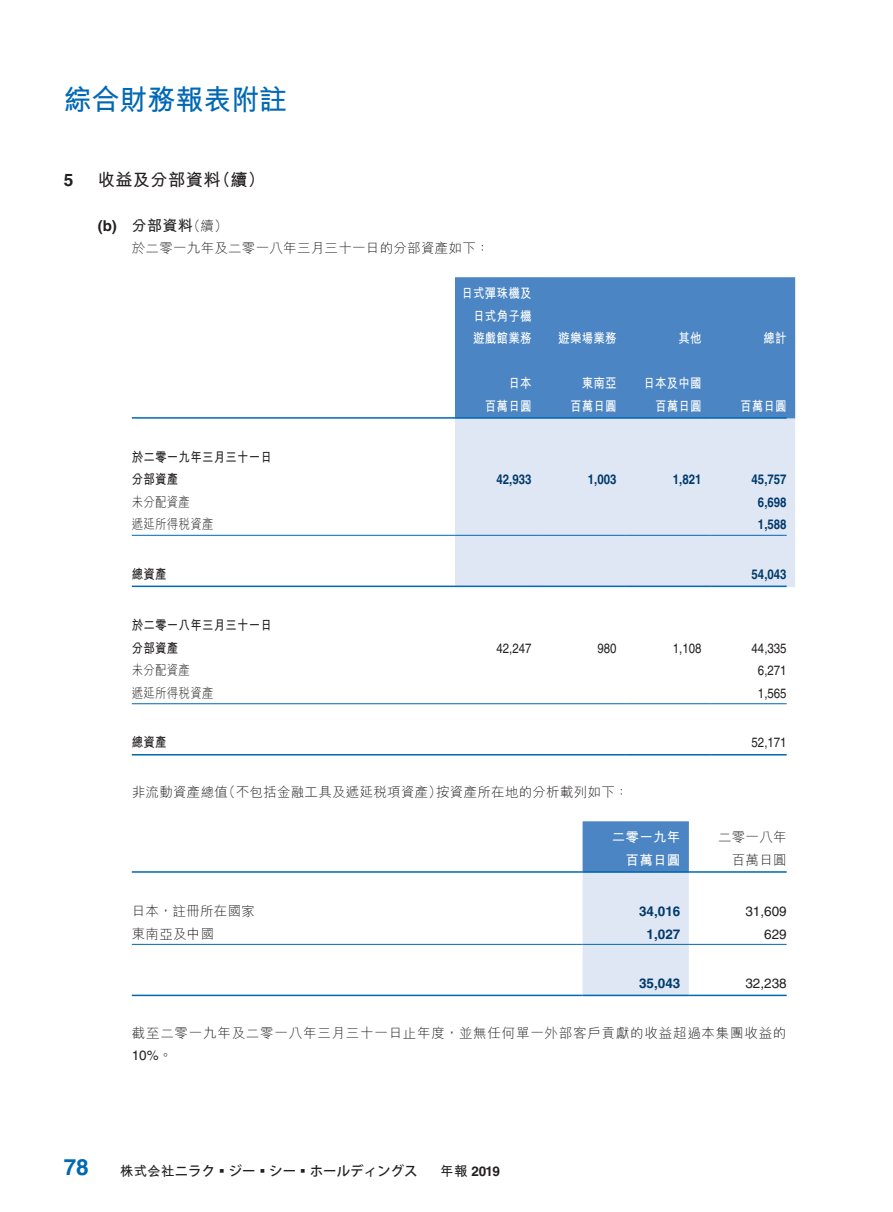
<style>
.page{position:relative;width:893px;height:1212px;background:#fff}
.page>*{position:absolute;margin:0;border:0;box-sizing:border-box;transform-origin:0 0}
.t1{font:700 28.5px "M Hei HK";color:#0168b3}
.t2{font:700 22.5px "Helvetica LT Std";color:#0168b3}
._01_H1{font:700 17.25px "M Hei HK";letter-spacing:.02em;color:#231f20}
._01_H1-2{font:700 17.25px "Helvetica LT Std";color:#231f20}
._02_H2{font:700 15px "M Hei HK";color:#231f20}
._00_txt{font:300 13.5px "M Hei HK";letter-spacing:.02em;color:#231f20}
._50_Table_txt{font:700 13.5px "M Hei HK";letter-spacing:.02em;color:#fff;scale:.85 1}
._00_txt-2{font:300 13.5px/22.5px "M Hei HK";letter-spacing:.055em;color:#231f20}
._50_Table_txt-2{font:700 13.5px "M Hei HK";letter-spacing:.02em;color:#231f20;scale:.85 1}
._50_Table_txt-3{font:700 13.5px "Helvetica LT Std";color:#00396c;scale:.85 1}
._50_Table_txt-4{font:13.5px "Helvetica LT Std";color:#231f20;scale:.85 1}
._50_Table_txt-5{font:300 13.5px "M Hei HK";letter-spacing:.02em;color:#231f20;scale:.85 1}
._50_Table_txt-6{font:300 13.5px "M Hei HK";letter-spacing:.02em;color:#231f20}
.t3{font:500 13.5px "Koz Go Pr 6 N";color:#231f20}
._50_Table_txt-7{font:700 13.5px "Helvetica LT Std";color:#00396c}
._50_Table_txt-8{font:13.5px "Helvetica LT Std";color:#231f20}
._50_Table_txt-9{font:700 13.5px "M Hei HK";letter-spacing:.02em;color:#fff}
.t4{font:700 13.5px "Helvetica LT Std";color:#231f20}
.s1{font-family:"Helvetica LT Std"}
.s2{font-weight:300;font-size:13.5px}
.s3{font-family:"Helvetica LT Std";font-weight:400}
.s4{font-family:"M Hei HK";font-weight:700}
.s5{font-family:"M Hei HK"}
</style>
<div class="page">
<div style="left:455px;top:277px;width:340px;height:142px;background:#4c85c3"></div>
<div style="left:455px;top:419px;width:340px;height:168px;background:#e0e7f4"></div>
<hr style="left:132px;top:417px;width:323px;height:2px;background:#0168b3">
<hr style="left:455px;top:417px;width:85px;height:2px;background:#0168b3">
<hr style="left:540px;top:417px;width:85px;height:2px;background:#0168b3">
<hr style="left:625px;top:417px;width:85px;height:2px;background:#0168b3">
<hr style="left:710px;top:417px;width:77px;height:2px;background:#0168b3">
<hr style="left:132px;top:535px;width:323px;height:1px;background:#0168b3">
<hr style="left:455px;top:535px;width:85px;height:1px;background:#0168b3">
<hr style="left:540px;top:535px;width:85px;height:1px;background:#0168b3">
<hr style="left:625px;top:535px;width:85px;height:1px;background:#0168b3">
<hr style="left:710px;top:535px;width:77px;height:1px;background:#0168b3">
<hr style="left:132px;top:585px;width:323px;height:2px;background:#0168b3">
<hr style="left:455px;top:585px;width:85px;height:2px;background:#0168b3">
<hr style="left:540px;top:585px;width:85px;height:2px;background:#0168b3">
<hr style="left:625px;top:585px;width:85px;height:2px;background:#0168b3">
<hr style="left:710px;top:585px;width:77px;height:2px;background:#0168b3">
<hr style="left:132px;top:703px;width:323px;height:1px;background:#0168b3">
<hr style="left:455px;top:703px;width:85px;height:1px;background:#0168b3">
<hr style="left:540px;top:703px;width:85px;height:1px;background:#0168b3">
<hr style="left:625px;top:703px;width:85px;height:1px;background:#0168b3">
<hr style="left:710px;top:703px;width:77px;height:1px;background:#0168b3">
<hr style="left:132px;top:754px;width:323px;height:1px;background:#0168b3">
<hr style="left:455px;top:754px;width:85px;height:1px;background:#0168b3">
<hr style="left:540px;top:754px;width:85px;height:1px;background:#0168b3">
<hr style="left:625px;top:754px;width:85px;height:1px;background:#0168b3">
<hr style="left:710px;top:754px;width:77px;height:1px;background:#0168b3">
<svg style="left:583px;top:821px;width:106px;height:173px"></svg>
<hr style="left:132px;top:871px;width:451px;height:2px;background:#0168b3">
<hr style="left:583px;top:871px;width:106px;height:2px;background:#0168b3">
<hr style="left:689px;top:871px;width:98px;height:2px;background:#0168b3">
<hr style="left:132px;top:944px;width:451px;height:1px;background:#0168b3">
<hr style="left:583px;top:944px;width:106px;height:1px;background:#0168b3">
<hr style="left:689px;top:944px;width:98px;height:1px;background:#0168b3">
<hr style="left:132px;top:994px;width:451px;height:2px;background:#0168b3">
<hr style="left:583px;top:994px;width:106px;height:2px;background:#0168b3">
<hr style="left:689px;top:994px;width:98px;height:2px;background:#0168b3">
<h1 class="t1" style="left:64px;top:79px;width:225px">綜合財務報表附註</h1>
<p class="_01_H1-2" style="left:64px;top:169px;width:11px">5</p>
<p class="_01_H1" style="left:98px;top:167px;width:169px">收益及分部資料（續）</p>
<p class="_02_H2" style="left:98px;top:214px;width:131px"><span class="s1">(b)</span> 分部資料<span class="s2">（續）</span></p>
<p class="_00_txt" style="left:132px;top:241px;width:359px">於二零一九年及二零一八年三月三十一日的分部資產如下：</p>
<p class="_50_Table_txt" style="left:461px;top:283px;width:84px">日式彈珠機及</p>
<p class="_50_Table_txt" style="left:473px;top:306px;width:70px">日式角子機</p>
<p class="_50_Table_txt" style="left:473px;top:328px;width:70px">遊戲館業務</p>
<p class="_50_Table_txt" style="left:558px;top:328px;width:70px">遊樂場業務</p>
<p class="_50_Table_txt" style="left:678px;top:328px;width:29px">其他</p>
<p class="_50_Table_txt" style="left:763px;top:328px;width:29px">總計</p>
<p class="_50_Table_txt" style="left:508px;top:373px;width:29px">日本</p>
<p class="_50_Table_txt" style="left:582px;top:373px;width:43px">東南亞</p>
<p class="_50_Table_txt" style="left:643px;top:373px;width:70px">日本及中國</p>
<p class="_50_Table_txt" style="left:485px;top:396px;width:56px">百萬日圓</p>
<p class="_50_Table_txt" style="left:570px;top:396px;width:56px">百萬日圓</p>
<p class="_50_Table_txt" style="left:655px;top:396px;width:56px">百萬日圓</p>
<p class="_50_Table_txt" style="left:740px;top:396px;width:56px">百萬日圓</p>
<p class="_50_Table_txt-2" style="left:132px;top:447px;width:166px">於二零一九年三月三十一日</p>
<p class="_50_Table_txt-2" style="left:132px;top:470px;width:56px">分部資產</p>
<p class="_50_Table_txt-3" style="left:496px;top:471px;width:43px">42,933</p>
<p class="_50_Table_txt-3" style="left:588px;top:471px;width:35px">1,003</p>
<p class="_50_Table_txt-3" style="left:673px;top:471px;width:35px">1,821</p>
<p class="_50_Table_txt-3" style="left:752px;top:471px;width:43px">45,757</p>
<p class="_50_Table_txt-5" style="left:132px;top:495px;width:70px">未分配資產</p>
<p class="_50_Table_txt-3" style="left:758px;top:494px;width:35px">6,698</p>
<p class="_50_Table_txt-5" style="left:132px;top:518px;width:98px">遞延所得稅資產</p>
<p class="_50_Table_txt-3" style="left:758px;top:516px;width:35px">1,588</p>
<p class="_50_Table_txt-2" style="left:132px;top:564px;width:43px">總資產</p>
<p class="_50_Table_txt-3" style="left:752px;top:566px;width:43px">54,043</p>
<p class="_50_Table_txt-2" style="left:132px;top:616px;width:166px">於二零一八年三月三十一日</p>
<p class="_50_Table_txt-2" style="left:132px;top:638px;width:56px">分部資產</p>
<p class="_50_Table_txt-4" style="left:496px;top:640px;width:43px">42,247</p>
<p class="_50_Table_txt-4" style="left:597px;top:640px;width:24px">980</p>
<p class="_50_Table_txt-4" style="left:673px;top:640px;width:35px">1,108</p>
<p class="_50_Table_txt-4" style="left:752px;top:640px;width:43px">44,335</p>
<p class="_50_Table_txt-5" style="left:132px;top:663px;width:70px">未分配資產</p>
<p class="_50_Table_txt-4" style="left:758px;top:663px;width:35px">6,271</p>
<p class="_50_Table_txt-5" style="left:132px;top:686px;width:98px">遞延所得稅資產</p>
<p class="_50_Table_txt-4" style="left:758px;top:685px;width:35px">1,565</p>
<p class="_50_Table_txt-2" style="left:132px;top:733px;width:43px">總資產</p>
<p class="_50_Table_txt-4" style="left:752px;top:735px;width:43px">52,171</p>
<p class="_00_txt" style="left:132px;top:785px;width:498px">非流動資產總值（不包括金融工具及遞延稅項資產）按資產所在地的分析載列如下：</p>
<p class="_50_Table_txt-9" style="left:612px;top:827px;width:70px">二零一九年</p>
<p class="_50_Table_txt-6" style="left:718px;top:830px;width:70px">二零一八年</p>
<p class="_50_Table_txt-9" style="left:625px;top:850px;width:56px">百萬日圓</p>
<p class="_50_Table_txt-6" style="left:732px;top:853px;width:56px">百萬日圓</p>
<p class="_50_Table_txt-6" style="left:132px;top:904px;width:125px">日本，註冊所在國家</p>
<p class="_50_Table_txt-7" style="left:639px;top:903px;width:43px">34,016</p>
<p class="_50_Table_txt-8" style="left:745px;top:903px;width:43px">31,609</p>
<p class="_50_Table_txt-6" style="left:132px;top:927px;width:84px">東南亞及中國</p>
<p class="_50_Table_txt-7" style="left:647px;top:925px;width:35px">1,027</p>
<p class="_50_Table_txt-8" style="left:764px;top:926px;width:24px">629</p>
<p class="_50_Table_txt-7" style="left:639px;top:975px;width:43px">35,043</p>
<p class="_50_Table_txt-8" style="left:745px;top:975px;width:43px">32,238</p>
<p class="_00_txt-2" style="left:132px;top:1021px;width:656px">截至二零一九年及二零一八年三月三十一日止年度，並無任何單一外部客戶貢獻的收益超過本集團收益的<br><span class="s3">10%</span>。</p>
<h2 class="t2" style="left:64px;top:1154px;width:27px">78</h2>
<p class="t3" style="left:120px;top:1163px;width:299px"><span class="s4">株式会社</span>ニラク▪ジー▪シー▪ホールディングス</p>
<p class="t4" style="left:440px;top:1162px;width:61px"><span class="s5">年報</span> 2019</p>
</div>
